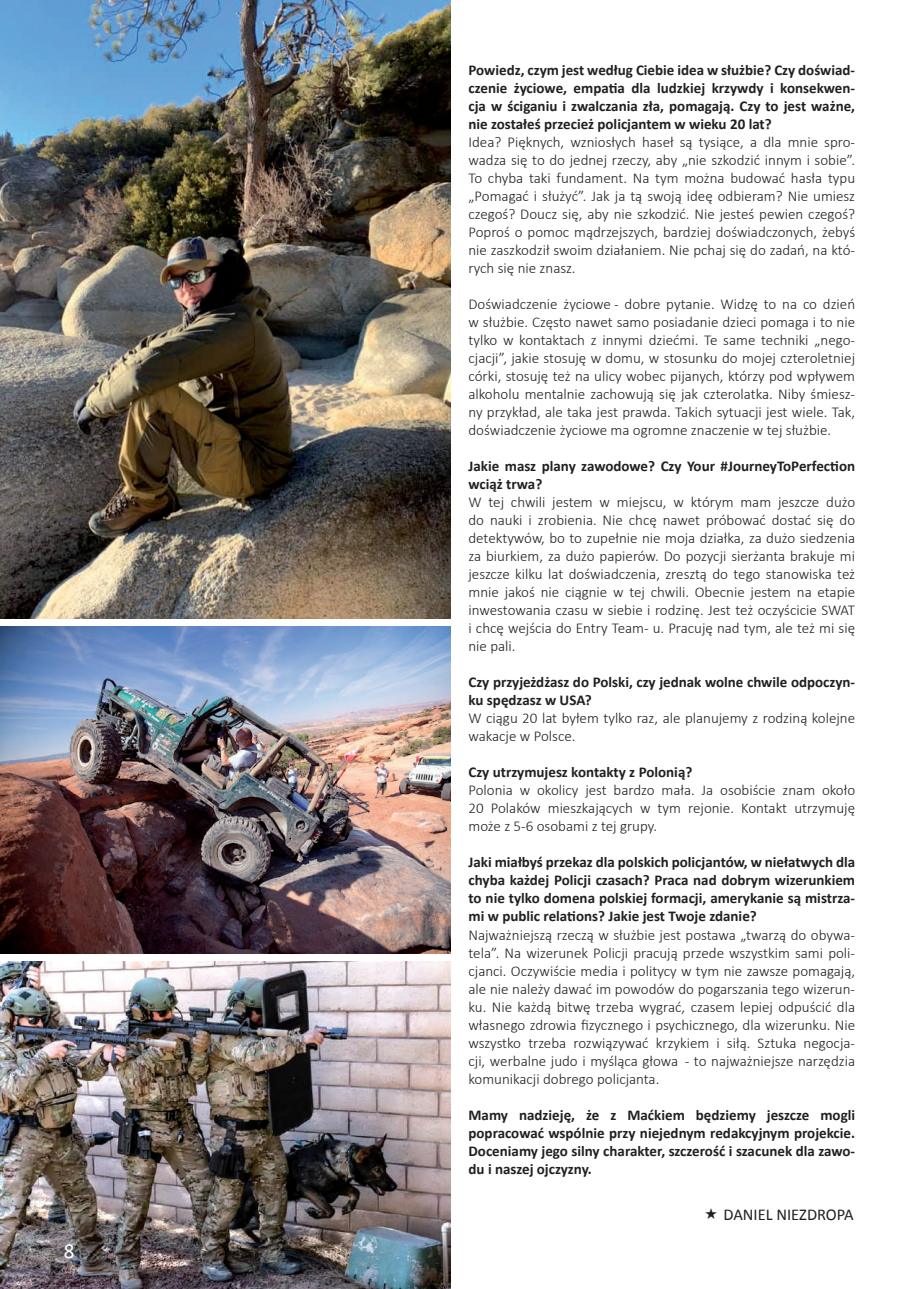
<style>
.page{position:relative;width:919px;height:1289px;background:#fff}
.page>*{position:absolute;margin:0;border:0;box-sizing:border-box;transform-origin:0 0}
.t1{font:21px "Calibri";color:#fff}
.t2{font:16.5px "Calibri";color:#231f20}
.t3{font:300 15px/18px "Calibri";color:#231f20;text-align:justify}
.t4{font:700 15px/18px "Calibri";color:#231f20;text-align:justify}
</style>
<div class="page">
<img style="left:0;top:626px;width:450px;height:328px">
<img style="left:0;top:0;width:450px;height:619px">
<img style="left:0;top:961px;width:450px;height:327px">
<h1 class="t1" style="left:64px;top:1238px;width:12px">8</h1>
<p class="t4" style="left:468px;top:61px;width:388px">Powiedz, czym jest według Ciebie idea w służbie? Czy doświad&shy;czenie życiowe, empatia dla ludzkiej krzywdy i konsekwen&shy;cja w ściganiu i zwalczania zła, pomagają. Czy to jest ważne, nie zostałeś przecież policjantem w wieku 20 lat?</p>
<p class="t3" style="left:468px;top:133px;width:388px">Idea? Pięknych, wzniosłych haseł są tysiące, a dla mnie spro&shy;wadza się to do jednej rzeczy, aby „nie szkodzić innym i sobie”.<br>To chyba taki fundament. Na tym można budować hasła typu „Pomagać i służyć”. Jak ja tą swoją ideę odbieram? Nie umiesz czegoś? Doucz się, aby nie szkodzić. Nie jesteś pewien czegoś?<br>Poproś o pomoc mądrzejszych, bardziej doświadczonych, żebyś nie zaszkodził swoim działaniem. Nie pchaj się do zadań, na któ&shy;rych się nie znasz.</p>
<p class="t3" style="left:468px;top:295px;width:388px">Doświadczenie życiowe - dobre pytanie. Widzę to na co dzień w służbie. Często nawet samo posiadanie dzieci pomaga i to nie tylko w kontaktach z innymi dziećmi. Te same techniki „nego&shy;cjacji”, jakie stosuję w domu, w stosunku do mojej czteroletniej córki, stosuję też na ulicy wobec pijanych, którzy pod wpływem alkoholu mentalnie zachowują się jak czterolatka. Niby śmiesz&shy;ny przykład, ale taka jest prawda. Takich sytuacji jest wiele. Tak, doświadczenie życiowe ma ogromne znaczenie w tej służbie.</p>
<p class="t4" style="left:468px;top:457px;width:388px">Jakie masz plany zawodowe? Czy Your #JourneyToPerfection wciąż trwa?</p>
<p class="t3" style="left:468px;top:493px;width:388px">W tej chwili jestem w miejscu, w którym mam jeszcze dużo do nauki i zrobienia. Nie chcę nawet próbować dostać się do detektywów, bo to zupełnie nie moja działka, za dużo siedzenia za biurkiem, za dużo papierów. Do pozycji sierżanta brakuje mi jeszcze kilku lat doświadczenia, zresztą do tego stanowiska też mnie jakoś nie ciągnie w tej chwili. Obecnie jestem na etapie inwestowania czasu w siebie i rodzinę. Jest też oczyścicie SWAT i chcę wejścia do Entry Team- u. Pracuję nad tym, ale też mi się nie pali.</p>
<p class="t4" style="left:468px;top:673px;width:388px">Czy przyjeżdżasz do Polski, czy jednak wolne chwile odpoczyn&shy;ku spędzasz w USA?</p>
<p class="t3" style="left:468px;top:709px;width:388px">W ciągu 20 lat byłem tylko raz, ale planujemy z rodziną kolejne wakacje w Polsce.</p>
<p class="t4" style="left:468px;top:763px;width:225px">Czy utrzymujesz kontakty z Polonią?</p>
<p class="t3" style="left:468px;top:781px;width:388px">Polonia w okolicy jest bardzo mała. Ja osobiście znam około 20 Polaków mieszkających w tym rejonie. Kontakt utrzymuję może z 5-6 osobami z tej grupy.</p>
<p class="t4" style="left:468px;top:853px;width:388px">Jaki miałbyś przekaz dla polskich policjantów, w niełatwych dla chyba każdej Policji czasach? Praca nad dobrym wizerunkiem to nie tylko domena polskiej formacji, amerykanie są mistrza&shy;mi w public relations? Jakie jest Twoje zdanie?</p>
<p class="t3" style="left:468px;top:925px;width:388px">Najważniejszą rzeczą w służbie jest postawa „twarzą do obywa&shy;tela”. Na wizerunek Policji pracują przede wszystkim sami poli&shy;cjanci. Oczywiście media i politycy w tym nie zawsze pomagają, ale nie należy dawać im powodów do pogarszania tego wizerun&shy;ku. Nie każdą bitwę trzeba wygrać, czasem lepiej odpuścić dla własnego zdrowia fizycznego i psychicznego, dla wizerunku. Nie wszystko trzeba rozwiązywać krzykiem i siłą. Sztuka negocja&shy;cji, werbalne judo i myśląca głowa - to najważniejsze narzędzia komunikacji dobrego policjanta.</p>
<p class="t4" style="left:468px;top:1105px;width:388px">Mamy nadzieję, że z Maćkiem będziemy jeszcze mogli popracować wspólnie przy niejednym redakcyjnym projekcie.<br>Doceniamy jego silny charakter, szczerość i szacunek dla zawo&shy;du i naszej ojczyzny.</p>
<p class="t2" style="left:723px;top:1204px;width:132px">DANIEL NIEZDROPA</p>
</div>
